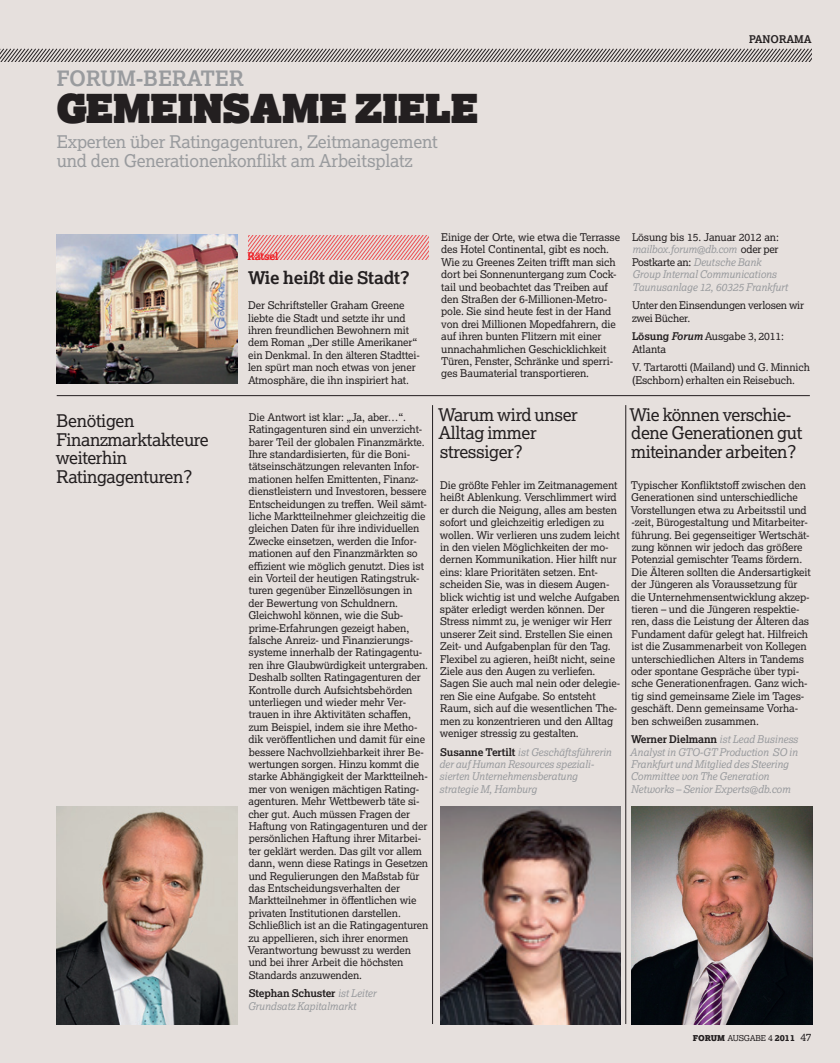
<style>
.page{position:relative;width:840px;height:1063px;background:#e6e0dd}
.page>*{position:absolute;margin:0;border:0;box-sizing:border-box;transform-origin:0 0}
.t1{font:800 40px "DB Lexia";color:#231f20}
.t2{font:700 21.25px "Lexia";color:#999b9e}
.t3{font:17.5px/18.6px "Lexia";letter-spacing:-.02em;color:#231f20}
.t4{font:17.5px/18.6px "Lexia";letter-spacing:-.01em;color:#999b9e}
.t5{font:700 17.5px "Lexia";letter-spacing:-.01em;color:#231f20}
.t6{font:10.62px/12.4px "Lexia";letter-spacing:-.01em;color:#231f20}
.t7{font:italic 10.62px/12.4px "Lexia";letter-spacing:-.01em;color:#999b9e}
.t8{font:700 10.62px "Lexia";color:#231f20}
.t9{font:700 10.62px "Lexia";color:#ee1d23}
.t10{font:8.12px "Lexia";letter-spacing:-.02em;color:#231f20}
.s1{font-weight:700;font-style:normal;color:#231f20}
.s2{font-style:normal;color:#231f20}
.s3{font-weight:700}
.s4{font-weight:700;font-style:italic}
.s5{font-weight:900}
.s6{font-size:8.75px}
.s7{font-family:"Lexia X Bold";font-size:8.75px}
.s8{font-size:10.62px}
</style>
<div class="page">
<svg style="left:0;top:49px;width:811px;height:12px"></svg>
<img style="left:440px;top:806px;width:181px;height:218px">
<hr style="left:57px;top:395px;width:753px;height:1px;background:#231f20">
<hr style="left:432px;top:405px;width:1px;height:619px;background:#231f20">
<hr style="left:625px;top:405px;width:1px;height:619px;background:#231f20">
<img style="left:57px;top:235px;width:180px;height:148px">
<svg style="left:248px;top:235px;width:181px;height:25px"></svg>
<img style="left:631px;top:806px;width:181px;height:218px">
<img style="left:57px;top:807px;width:180px;height:217px">
<h2 class="t2" style="left:57px;top:65px;width:189px">Forum-Berater</h2>
<h1 class="t1" style="left:57px;top:87px;width:423px">GEMEINSAME ZIELE</h1>
<h3 class="t4" style="left:57px;top:132px;width:383px">Experten über Ratingagenturen, Zeitmanagement und den Generationenkonflikt am Arbeitsplatz</h3>
<p class="t8" style="left:749px;top:32px;width:64px">Panorama</p>
<p class="t9" style="left:247px;top:249px;width:33px">Rätsel</p>
<h3 class="t5" style="left:248px;top:267px;width:163px">Wie heißt die Stadt?</h3>
<p class="t6" style="left:248px;top:299px;width:173px">Der Schriftsteller Graham Greene liebte die Stadt und setzte ihr und ihren freundlichen Bewohnern mit dem Roman „Der stille Amerikaner“ ein Denkmal. In den älteren Stadttei&shy;len spürt man noch etwas von jener Atmosphäre, die ihn inspiriert hat.</p>
<h3 class="t3" style="left:56px;top:411px;width:154px">Benötigen<br>Finanzmarktakteure weiterhin<br>Ratingagenturen?</h3>
<p class="t6" style="left:248px;top:410px;width:182px">Die Antwort ist klar: „Ja, aber…“.<br>Ratingagenturen sind ein unverzicht&shy;barer Teil der globalen Finanzmärkte.<br>Ihre standardisierten, für die Boni&shy;tätseinschätzungen relevanten Infor&shy;mationen helfen Emittenten, Finanz&shy;dienstleistern und Investoren, bessere Entscheidungen zu treffen. Weil sämt&shy;liche Marktteilnehmer gleichzeitig die gleichen Daten für ihre individuellen Zwecke einsetzen, werden die Infor&shy;mationen auf den Finanzmärkten so effizient wie möglich genutzt. Dies ist ein Vorteil der heutigen Ratingstruk&shy;turen gegenüber Einzellösungen in der Bewertung von Schuldnern.<br>Gleichwohl können, wie die Sub&shy;prime-Erfahrungen gezeigt haben, falsche Anreiz- und Finanzierungs&shy;systeme innerhalb der Ratingagentu&shy;ren ihre Glaubwürdigkeit untergraben.<br>Deshalb sollten Ratingagenturen der Kontrolle durch Aufsichtsbehörden unterliegen und wieder mehr Ver&shy;trauen in ihre Aktivitäten schaffen, zum Beispiel, indem sie ihre Metho&shy;dik veröffentlichen und damit für eine bessere Nachvollziehbarkeit ihrer Be&shy;wertungen sorgen. Hinzu kommt die starke Abhängigkeit der Marktteilneh&shy;mer von wenigen mächtigen Rating&shy;agenturen. Mehr Wettbewerb täte si&shy;cher gut. Auch müssen Fragen der Haftung von Ratingagenturen und der persönlichen Haftung ihrer Mitarbei&shy;ter geklärt werden. Das gilt vor allem dann, wenn diese Ratings in Gesetzen und Regulierungen den Maßstab für das Entscheidungsverhalten der Marktteilnehmer in öffentlichen wie privaten Institutionen darstellen.<br>Schließlich ist an die Ratingagenturen zu appellieren, sich ihrer enormen Verantwortung bewusst zu werden und bei ihrer Arbeit die höchsten Standards anzuwenden.</p>
<p class="t7" style="left:248px;top:987px;width:130px"><span class="s1">Stephan Schuster</span> ist Leiter<br>Grundsatz Kapitalmarkt</p>
<p class="t6" style="left:441px;top:231px;width:180px">Einige der Orte, wie etwa die Terrasse des Hotel Continental, gibt es noch.<br>Wie zu Greenes Zeiten trifft man sich dort bei Sonnenuntergang zum Cock&shy;tail und beobachtet das Treiben auf den Straßen der 6-Millionen-Metro&shy;pole. Sie sind heute fest in der Hand von drei Millionen Mopedfahrern, die auf ihren bunten Flitzern mit einer unnachahmlichen Geschicklichkeit Türen, Fenster, Schränke und sperri&shy;ges Baumaterial transportieren.</p>
<p class="t7" style="left:632px;top:231px;width:157px"><span class="s2">Lösung bis 15. Januar 2012 an: </span>mailbox.forum@db.com <span class="s2">oder per<br>Postkarte an:</span> Deutsche Bank<br>Group Internal Communications<br>Taunusanlage 12, 60325 Frankfurt</p>
<p class="t6" style="left:632px;top:299px;width:174px">Unter den Einsendungen verlosen wir zwei Bücher.</p>
<p class="t6" style="left:632px;top:330px;width:153px"><span class="s3">Lösung</span> <span class="s4">Forum</span> Ausgabe 3, 2011:<br>Atlanta</p>
<p class="t6" style="left:632px;top:361px;width:179px">V. Tartarotti (Mailand) und G. Minnich (Eschborn) erhalten ein Reisebuch.</p>
<h3 class="t3" style="left:438px;top:405px;width:141px">Warum wird unser<br>Alltag immer stressiger?</h3>
<p class="t6" style="left:440px;top:479px;width:182px">Die größte Fehler im Zeitmanagement heißt Ablenkung. Verschlimmert wird er durch die Neigung, alles am besten sofort und gleichzeitig erledigen zu wollen. Wir verlieren uns zudem leicht in den vielen Möglichkeiten der mo&shy;dernen Kommunikation. Hier hilft nur eins: klare Prioritäten setzen. Ent&shy;scheiden Sie, was in diesem Augen&shy;blick wichtig ist und welche Aufgaben später erledigt werden können. Der Stress nimmt zu, je weniger wir Herr unserer Zeit sind. Erstellen Sie einen Zeit- und Aufgabenplan für den Tag.<br>Flexibel zu agieren, heißt nicht, seine Ziele aus den Augen zu verliefen.<br>Sagen Sie auch mal nein oder delegie&shy;ren Sie eine Aufgabe. So entsteht Raum, sich auf die wesentlichen The&shy;men zu konzentrieren und den Alltag weniger stressig zu gestalten.</p>
<p class="t7" style="left:439px;top:745px;width:174px"><span class="s1">Susanne Tertilt</span> ist Geschäftsführerin der auf Human Resources speziali&shy;sierten Unternehmensberatung strategie M, Hamburg</p>
<h3 class="t3" style="left:629px;top:405px;width:174px">Wie können verschie&shy;dene Generationen gut miteinander arbeiten?</h3>
<p class="t6" style="left:631px;top:479px;width:182px">Typischer Konfliktstoff zwischen den Generationen sind unterschiedliche Vorstellungen etwa zu Arbeitsstil und -zeit, Bürogestaltung und Mitarbeiter&shy;führung. Bei gegenseitiger Wertschät&shy;zung können wir jedoch das größere Potenzial gemischter Teams fördern.<br>Die Älteren sollten die Andersartigkeit der Jüngeren als Voraussetzung für die Unternehmensentwicklung akzep&shy;tieren – und die Jüngeren respektie&shy;ren, dass die Leistung der Älteren das Fundament dafür gelegt hat. Hilfreich ist die Zusammenarbeit von Kollegen unterschiedlichen Alters in Tandems oder spontane Gespräche über typi&shy;sche Generationenfragen. Ganz wich&shy;tig sind gemeinsame Ziele im Tages&shy;geschäft. Denn gemeinsame Vorha&shy;ben schweißen zusammen.</p>
<p class="t7" style="left:630px;top:733px;width:170px"><span class="s1">Werner Dielmann</span> ist Lead Business Analyst in GTO-GT Production SO in Frankfurt und Mitglied des Steering Committee von The Generation Networks – Senior Experts@db.com</p>
<p class="t10" style="left:693px;top:1033px;width:120px"><span class="s5">FORUM</span> AUSGABE <span class="s6">4</span> <span class="s7">2011</span> <span class="s8">47</span></p>
</div>
